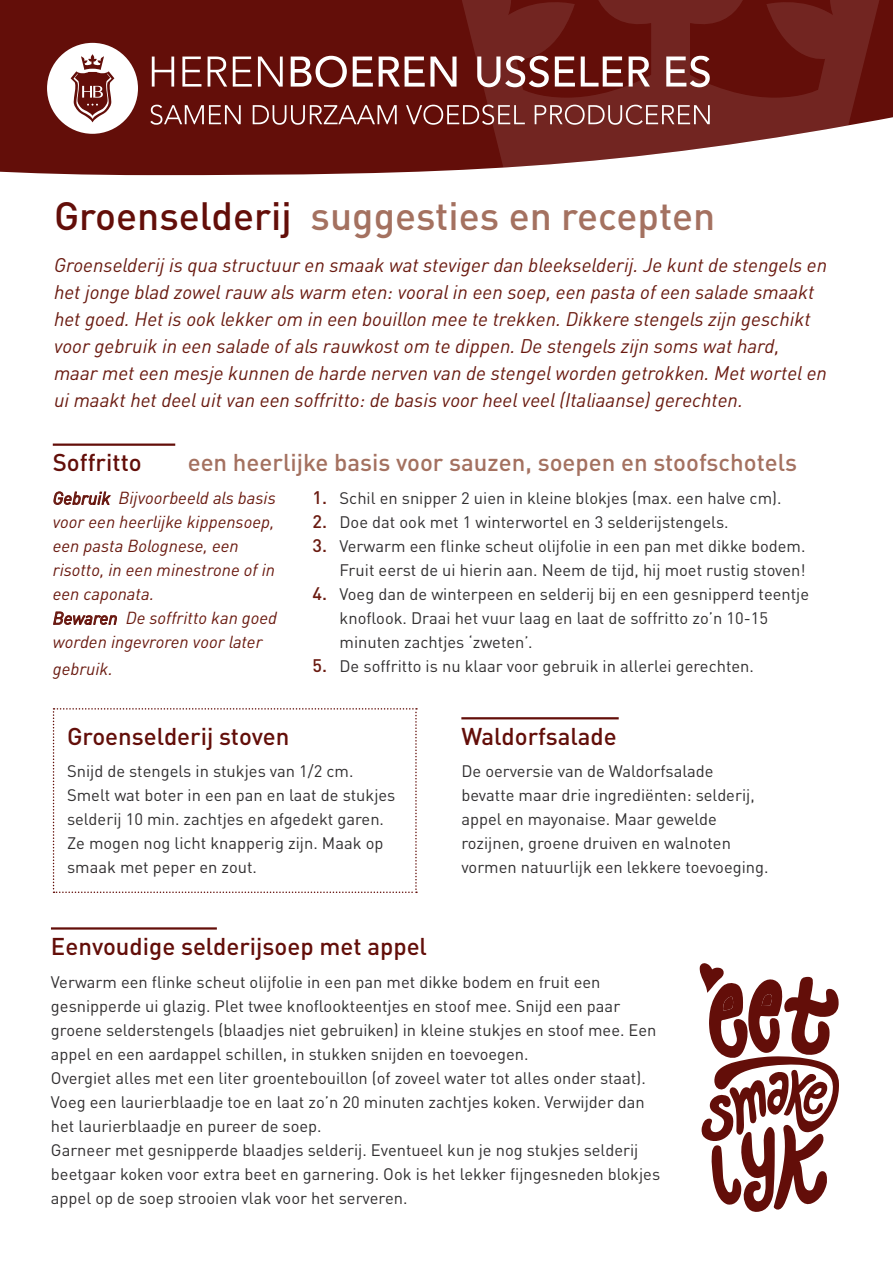
<style>
.page{position:relative;width:893px;height:1263px;background:#fff}
.page>*{position:absolute;margin:0;border:0;box-sizing:border-box;transform-origin:0 0}
.k1{font:500 39px "DINOT";color:#a47160}
.k2{font:500 24px "DINOT";color:#630e09}
.k2-2{font:500 24px "DINOT";color:#a47160}
.intro{font:italic 19.5px/27px "DINOT";color:#6a1a10}
.intro-2{font:italic 17.25px/24px "DINOT";color:#6a1a10}
.r{font:16.5px/24px "DINOT";color:#312f30}
.s1{color:#630e09}
.s2{font-weight:500;font-size:18px;color:#6a1a10}
</style>
<div class="page">
<div style="left:0;top:0;width:443px;height:175px;background:#630e09"></div>
<svg style="left:443px;top:0;width:450px;height:171px;background:#813d39"></svg>
<svg style="left:47px;top:43px;width:91px;height:91px"></svg>
<svg style="left:152px;top:57px;width:22px;height:30px"></svg>
<svg style="left:182px;top:57px;width:19px;height:30px"></svg>
<svg style="left:208px;top:57px;width:19px;height:30px"></svg>
<svg style="left:233px;top:57px;width:19px;height:30px"></svg>
<svg style="left:258px;top:57px;width:25px;height:30px"></svg>
<svg style="left:291px;top:56px;width:56px;height:31px"></svg>
<svg style="left:353px;top:57px;width:20px;height:30px"></svg>
<svg style="left:379px;top:57px;width:77px;height:30px"></svg>
<svg style="left:150px;top:105px;width:91px;height:20px;background:#8b4c48"></svg>
<svg style="left:253px;top:105px;width:144px;height:20px;background:#894945"></svg>
<svg style="left:406px;top:105px;width:119px;height:20px;background:#8a4a46"></svg>
<svg style="left:535px;top:105px;width:175px;height:20px;background:#945a57"></svg>
<svg style="left:477px;top:56px;width:72px;height:31px"></svg>
<svg style="left:555px;top:57px;width:20px;height:30px"></svg>
<svg style="left:581px;top:57px;width:42px;height:30px"></svg>
<svg style="left:629px;top:57px;width:21px;height:30px"></svg>
<svg style="left:666px;top:56px;width:44px;height:31px"></svg>
<svg style="left:700px;top:963px;width:139px;height:249px"></svg>
<hr style="left:53px;top:443px;width:122px;height:3px;background:#630e09">
<hr style="left:51px;top:927px;width:166px;height:2px;background:#630e09">
<svg style="left:53px;top:708px;width:364px;height:185px"></svg>
<hr style="left:461px;top:717px;width:158px;height:2px;background:#630e09">
<p class="k1" style="left:54px;top:191px;width:663px"><span class="s1">Groenselderij</span> suggesties en recepten</p>
<p class="intro" style="left:54px;top:251px;width:775px">Groenselderij is qua structuur en smaak wat steviger dan bleekselderij. Je kunt de stengels en het jonge blad zowel rauw als warm eten: vooral in een soep, een pasta of een salade smaakt het goed. Het is ook lekker om in een bouillon mee te trekken. Dikkere stengels zijn geschikt voor gebruik in een salade of als rauwkost om te dippen. De stengels zijn soms wat hard, maar met een mesje kunnen de harde nerven van de stengel worden getrokken. Met wortel en ui maakt het deel uit van een soffritto: de basis voor heel veel (Italiaanse) gerechten.</p>
<p class="k2" style="left:53px;top:447px;width:90px">Soffritto</p>
<p class="k2-2" style="left:188px;top:447px;width:611px">een heerlijke basis voor sauzen, soepen en stoofschotels</p>
<p class="r" style="left:313px;top:486px;width:470px"><span class="s2">1.</span> Schil en snipper 2 uien in kleine blokjes (max. een halve cm).</p>
<p class="r" style="left:313px;top:510px;width:418px"><span class="s2">2.</span> Doe dat ook met 1 winterwortel en 3 selderijstengels.</p>
<p class="r" style="left:313px;top:534px;width:495px;text-align:right"><span class="s2">3.</span> Verwarm een flinke scheut olijfolie in een pan met dikke bodem.<br>Fruit eerst de ui hierin aan. Neem de tijd, hij moet rustig stoven!</p>
<p class="r" style="left:340px;top:582px;width:471px;text-indent:-27px"><span class="s2">4.</span> Voeg dan de winterpeen en selderij bij en een gesnipperd teentje knoflook. Draai het vuur laag en laat de soffritto zo’n 10-15 minuten zachtjes ‘zweten’.</p>
<p class="r" style="left:313px;top:654px;width:443px"><span class="s2">5.</span> De soffritto is nu klaar voor gebruik in allerlei gerechten.</p>
<p class="intro-2" style="left:53px;top:486px;width:225px"><span class="s1">Gebruik</span> Bijvoorbeeld als basis voor een heerlijke kippensoep, een pasta Bolognese, een risotto, in een minestrone of in een caponata.</p>
<p class="intro-2" style="left:53px;top:606px;width:226px"><span class="s1">Bewaren</span> De soffritto kan goed worden ingevroren voor later</p>
<p class="intro-2" style="left:53px;top:657px;width:62px">gebruik.</p>
<p class="k2" style="left:67px;top:721px;width:224px">Groenselderij stoven</p>
<p class="r" style="left:67px;top:759px;width:330px">Snijd de stengels in stukjes van 1/2 cm.<br>Smelt wat boter in een pan en laat de stukjes selderij 10 min. zachtjes en afgedekt garen.<br>Ze mogen nog licht knapperig zijn. Maak op smaak met peper en zout.</p>
<p class="k2" style="left:461px;top:721px;width:157px">Waldorfsalade</p>
<p class="r" style="left:461px;top:759px;width:309px">De oerversie van de Waldorfsalade bevatte maar drie ingrediënten: selderij, appel en mayonaise. Maar gewelde rozijnen, groene druiven en walnoten vormen natuurlijk een lekkere toevoeging.</p>
<p class="k2" style="left:51px;top:931px;width:378px">Eenvoudige selderijsoep met appel</p>
<p class="r" style="left:51px;top:969px;width:607px">Verwarm een flinke scheut olijfolie in een pan met dikke bodem en fruit een gesnipperde ui glazig. Plet twee knoflookteentjes en stoof mee. Snijd een paar groene selderstengels (blaadjes niet gebruiken) in kleine stukjes en stoof mee. Een appel en een aardappel schillen, in stukken snijden en toevoegen.</p>
<p class="r" style="left:51px;top:1065px;width:596px;text-align:justify">Overgiet alles met een liter groentebouillon (of zoveel water tot alles onder staat).<br>Voeg een laurierblaadje toe en laat zo’n 20 minuten zachtjes koken. Verwijder dan het laurierblaadje en pureer de soep.</p>
<p class="r" style="left:51px;top:1137px;width:611px">Garneer met gesnipperde blaadjes selderij. Eventueel kun je nog stukjes selderij beetgaar koken voor extra beet en garnering. Ook is het lekker fijngesneden blokjes appel op de soep strooien vlak voor het serveren.</p>
</div>
